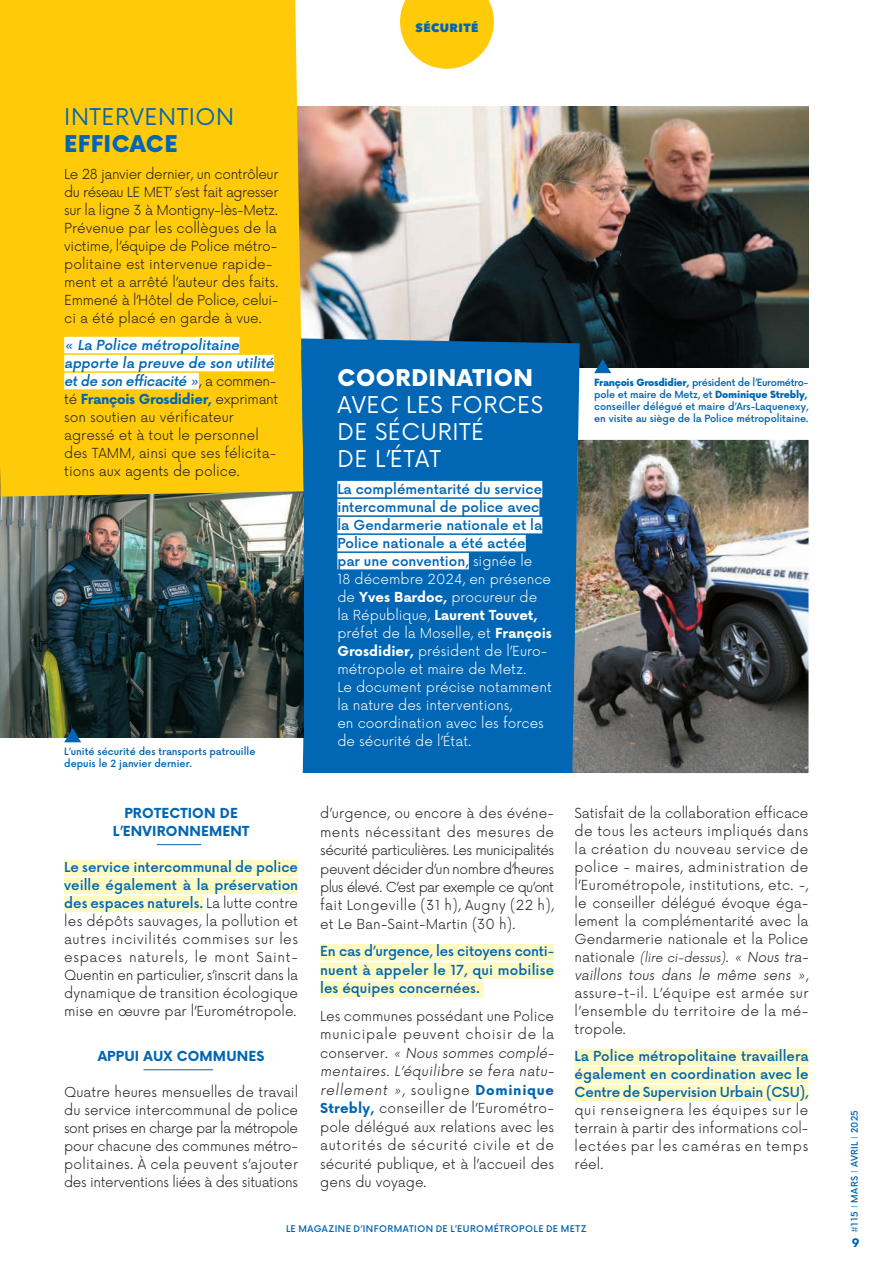
<style>
.page{position:relative;width:894px;height:1277px;background:#fff}
.page>*{position:absolute;margin:0;border:0;box-sizing:border-box;transform-origin:0 0}
.t1{font:22.5px/27px "Now Alt";letter-spacing:.025em;color:#fff}
.t2{font:900 22.5px "Now Alt";letter-spacing:.02em;color:#fff}
.t3{font:22.5px "Now Alt";letter-spacing:.025em;color:#0166b3}
.t4{font:900 22.5px "Now Alt";letter-spacing:.02em;color:#0166b3}
.t5{font:300 13.5px/18px "Now Alt";color:#231f20;text-align:justify}
.t6{font:300 13.5px/18px "Now Alt";color:#fff}
.t7{font:300 13.5px/18px "Now Alt";letter-spacing:.02em;color:#231f20}
.t8{font:300 13.5px/18px "Now Alt";letter-spacing:-.02em;color:#231f20}
.t9{font:500 13.5px/18.5px "Now Alt";color:#0166b3;text-align:justify}
.t10{font:700 13.5px/18px "Now Alt";color:#0166b3;text-align:center}
.t11{font:800 12px "Avenir Next";letter-spacing:.035em;color:#0166b3}
.t12{font:700 12px "Avenir Next";color:#0166b3}
.t13{font:500 9.75px/12px "Now Alt";color:#0166b3}
.t14{font:500 9px "Now Alt";letter-spacing:.055em;color:#0166b3}
.s1{font-weight:500;color:#0166b3}
.s2{font-weight:700;color:#0166b3}
.s3{font-weight:700}
.s4{font-weight:900}
.s5{font-size:12px}
.s6{font-weight:400}
.s7{font-weight:300}
</style>
<div class="page">
<img style="left:576px;top:440px;width:232px;height:333px">
<img style="left:304px;top:107px;width:504px;height:261px">
<div style="left:303px;top:714px;width:273px;height:59px;background:#0166b3"></div>
<div style="left:304px;top:338px;width:276px;height:376px;background:#0166b3"></div>
<div style="left:320px;top:944px;width:234px;height:16px;background:#fffac1"></div>
<div style="left:320px;top:962px;width:234px;height:17px;background:#fffac1"></div>
<div style="left:320px;top:981px;width:164px;height:16px;background:#fffac1"></div>
<div style="left:574px;top:1048px;width:234px;height:17px;background:#fffac1"></div>
<div style="left:574px;top:1066px;width:234px;height:17px;background:#fffac1"></div>
<div style="left:574px;top:1084px;width:234px;height:17px;background:#fffac1"></div>
<hr style="left:157px;top:844px;width:44px;height:1px;background:#0166b3">
<div style="left:64px;top:859px;width:234px;height:17px;background:#fffac1"></div>
<div style="left:64px;top:877px;width:234px;height:17px;background:#fffac1"></div>
<div style="left:64px;top:895px;width:139px;height:17px;background:#fffac1"></div>
<hr style="left:143px;top:1069px;width:70px;height:1px;background:#0166b3">
<div style="left:337px;top:481px;width:205px;height:16px;background:#fff"></div>
<div style="left:337px;top:499px;width:202px;height:16px;background:#fff"></div>
<div style="left:337px;top:517px;width:205px;height:16px;background:#fff"></div>
<div style="left:337px;top:535px;width:189px;height:16px;background:#fff"></div>
<div style="left:337px;top:553px;width:132px;height:16px;background:#fff"></div>
<img style="left:0;top:496px;width:301px;height:241px">
<div style="left:0;top:0;width:304px;height:496px;background:#feca0a"></div>
<div style="left:64px;top:337px;width:175px;height:16px;background:#fff"></div>
<div style="left:64px;top:355px;width:210px;height:16px;background:#fff"></div>
<div style="left:64px;top:373px;width:135px;height:16px;background:#fff"></div>
<svg style="left:301px;top:350px;width:23px;height:387px;background:#0a65a5"></svg>
<svg style="left:64px;top:728px;width:17px;height:14px"></svg>
<svg style="left:594px;top:359px;width:17px;height:14px"></svg>
<svg style="left:400px;top:0;width:94px;height:69px;background:#fed231"></svg>
<p class="t11" style="left:415px;top:20px;width:64px">SÉCURITÉ</p>
<h1 class="t3" style="left:64px;top:98px;width:171px">INTERVENTION</h1>
<h1 class="t4" style="left:64px;top:127px;width:115px">EFFICACE</h1>
<p class="t8" style="left:64px;top:164px;width:216px">Le 28 janvier dernier, un contrôleur du réseau LE MET’ s’est fait agresser sur la ligne 3 à Montigny-lès-Metz.<br>Prévenue par les collègues de la victime, l’équipe de Police métro&shy;politaine est intervenue rapide&shy;ment et a arrêté l’auteur des faits.<br>Emmené à l’Hôtel de Police, celui&shy;ci a été placé en garde à vue.</p>
<p class="t5" style="left:64px;top:335px;width:216px;text-align:left"><span class="s1">« La Police métropolitaine apporte la preuve de son utilité etde son efficacité »</span>, a c o m m e n - té <span class="s2">François Grosdidier,</span> exprimant son soutien au vérificateur agressé et à tout le personnel des TAMM, ainsi que ses félicita&shy;tions aux agents de police.</p>
<p class="t13" style="left:64px;top:744px;width:193px">L’unité sécurité des transports patrouille depuis le 2 janvier dernier.</p>
<p class="t10" style="left:113px;top:803px;width:138px">PROTECTION DE<br>L’ENVIRONNEMENT</p>
<p class="t5" style="left:64px;top:857px;width:235px"><span class="s1">Le service intercommunal de police veille également à la préservation des espaces naturels.</span> La lutte contre les dépôts sauvages, la pollution et autres incivilités commises sur les espaces naturels, le mont Saint-Quentin en particulier, s’inscrit dans la dynamique de transition écologique mise en œuvre par l’Eurométropole.</p>
<p class="t10" style="left:98px;top:1046px;width:168px">APPUI AUX COMMUNES</p>
<p class="t5" style="left:64px;top:1082px;width:235px">Quatre heures mensuelles de travail du service intercommunal de police sont prises en charge par la métropole pour chacune des communes métro&shy;politaines. À cela peuvent s’ajouter des interventions liées à des situations</p>
<h1 class="t2" style="left:337px;top:361px;width:197px">COORDINATION</h1>
<h1 class="t1" style="left:337px;top:389px;width:207px">AVEC LES FORCES<br>DE SÉCURITÉ<br>DE L’ÉTAT</h1>
<p class="t6" style="left:337px;top:479px;width:216px"><span class="s1">La complémentarité du service intercommunal de police avec la Gendarmerie nationale et la<br>Police nationale a été actée<br>par une convention,</span> signée le<br>18 décembre 2024, en présence de <span class="s3">Yves Bardoc,</span> procureur de la République, <span class="s3">Laurent Touvet, </span>préfet de la Moselle, et <span class="s3">François<br>Grosdidier,</span> président de l’Euro&shy;métropole et maire de Metz.<br>Le document précise notamment la nature des interventions,<br>en coordination avec les forces de sécurité de l’État.</p>
<p class="t13" style="left:594px;top:375px;width:216px;text-align:justify"><span class="s4">François Grosdidier,</span> président de l’Eurométro&shy;pole et maire de Metz, et <span class="s4">Dominique Strebly, </span>conseiller délégué et maire d’Ars-Laquenexy, en visite au siège de la Police métropolitaine.</p>
<p class="t5" style="left:320px;top:803px;width:235px;line-height:18.5px">d’urgence, ou encore à des événe&shy;ments nécessitant des mesures de sécurité particulières. Les municipalités peuvent décider d’un nombre d’heures plus élevé. C’est par exemple ce qu’ont fait Longeville (31 h), Augny (22 h), et Le Ban-Saint-Martin (30 h).</p>
<p class="t9" style="left:320px;top:941px;width:235px">En cas d’urgence, les citoyens conti&shy;nuent à appeler le 17, qui mobilise les équipes concernées.</p>
<p class="t5" style="left:320px;top:1005px;width:238px;line-height:18.5px;text-align:left">Les communes possédant une Police municipale peuvent choisir de la co n se rve r. « Nous sommes complé&shy;mentaires. L’équilibre se fera natu&shy;rellement », souligne <span class="s2">Dominique Strebly,</span> conseiller de l’Eurométro&shy;pole délégué aux relations avec les autorités de sécurité civile et de sécurité publique, et à l’accueil des gens du voyage.</p>
<p class="t7" style="left:574px;top:803px;width:238px">Satisfait de la collaboration efficace de tous les acteurs impliqués dans la création du nouveau service de police - maires, administration de l’Eurométropole, institutions, etc. -, le conseiller délégué évoque éga&shy;lement la complémentarité avec la Gendarmerie nationale et la Police n at i o n a l e <span class="s5">(lire ci-dessus)</span>. « Nous tra&shy;vaillons tous dans le même sens », assure-t-il. L’équipe est armée sur l’ensemble du territoire de la mé&shy;tropole.</p>
<p class="t9" style="left:574px;top:1046px;width:235px;line-height:18px">La Police métropolitaine travaillera également en coordination avec le Centre de Supervision Urbain (CSU),</p>
<p class="t5" style="left:574px;top:1100px;width:235px">qui renseignera les équipes sur le terrain à partir des informations col&shy;lectées par les caméras en temps réel.</p>
<p class="t14" style="left:286px;top:1221px;width:302px">LE MAGAZINE D’INFORMATION DE L’EUROMÉTROPOLE DE METZ</p>
<p class="t14" style="left:847px;top:1232px;width:125px;rotate:-90deg"><span class="s6">#</span>115 <span class="s7">I</span> MARS <span class="s7">I</span> AVRIL <span class="s7">I</span> 2025</p>
<p class="t12" style="left:852px;top:1232px;width:9px">9</p>
</div>
